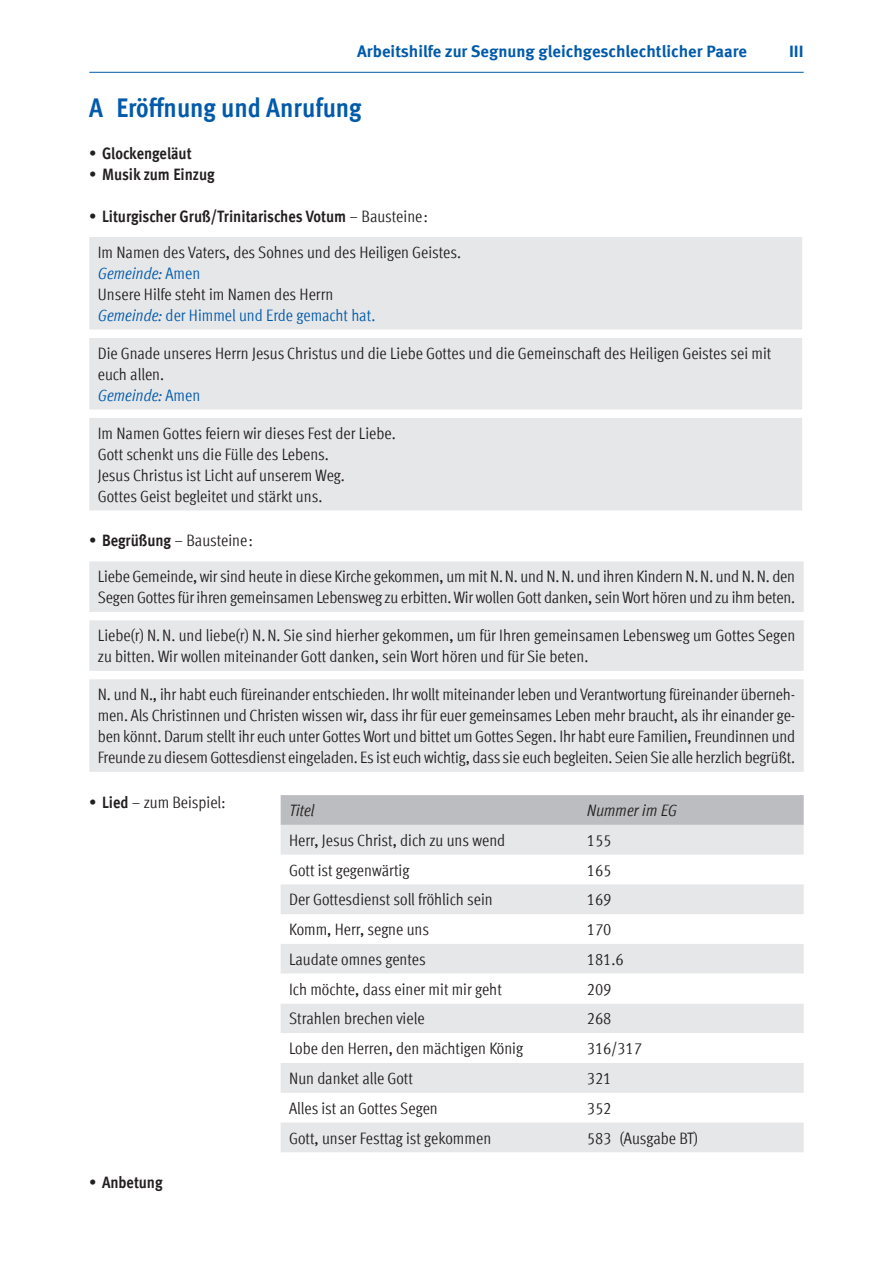
<style>
.page{position:relative;width:893px;height:1263px;background:#fff}
.page>*{position:absolute;margin:0;border:0;box-sizing:border-box;transform-origin:0 0}
.t1{font:700 condensed 27px "Meta Offc";color:#015aaa}
.t2{font:condensed 16.5px/21px "Meta Offc";letter-spacing:-.005em;color:#231f20}
.t3{font:condensed 16.5px/21px "Meta Offc";color:#015aaa}
.t4{font:700 16.5px "Meta Offc";color:#015aaa}
.t5{font:700 condensed 16.5px "Meta Offc";letter-spacing:-.005em;color:#231f20}
.t6{font:italic condensed 16.5px "Meta Offc";color:#231f20}
.s1{font-weight:700}
.s2{font-style:italic}
.s3{color:#231f20}
.s4{font-style:italic;color:#015aaa}
.s5{color:#015aaa}
</style>
<div class="page">
<hr style="left:89px;top:72px;width:715px;height:1px;background:#015aaa">
<div style="left:89px;top:237px;width:713px;height:273px;background:#e6e7e9"></div>
<svg style="left:89px;top:561px;width:715px;height:211px;background:#e8e9ea"></svg>
<div style="left:281px;top:795px;width:523px;height:30px;background:#bcbdc0"></div>
<svg style="left:281px;top:825px;width:523px;height:327px;fill:#e6e7e9"></svg>
<svg style="left:281px;top:974px;width:523px;height:89px"></svg>
<p class="t4" style="left:357px;top:42px;width:391px">Arbeitshilfe zur Segnung gleichgeschlechtlicher Paare</p>
<p class="t4" style="left:789px;top:42px;width:16px">III</p>
<h1 class="t1" style="left:89px;top:92px;width:274px">A Eröffnung und Anrufung</h1>
<p class="t5" style="left:89px;top:144px;width:104px">• Glockengeläut</p>
<p class="t5" style="left:89px;top:165px;width:127px">• Musik zum Einzug</p>
<p class="t2" style="left:98px;top:199px;width:365px;line-height:36px;text-indent:-9px"><span class="s1">• Liturgischer Gruß/Trinitarisches Votum</span> – Bausteine:<br>Im Namen des Vaters, des Sohnes und des Heiligen Geistes.</p>
<p class="t3" style="left:98px;top:263px;width:279px"><span class="s2">Gemeinde:</span> Amen<br><span class="s3">Unsere Hilfe steht im Namen des Herrn<br></span><span class="s2">Gemeinde:</span> der Himmel und Erde gemacht hat.</p>
<p class="t2" style="left:98px;top:343px;width:675px">Die Gnade unseres Herrn Jesus Christus und die Liebe Gottes und die Gemeinschaft des Heiligen Geistes sei mit euch allen.<br><span class="s4">Gemeinde:</span> <span class="s5">Amen</span></p>
<p class="t2" style="left:98px;top:423px;width:299px">Im Namen Gottes feiern wir dieses Fest der Liebe.<br>Gott schenkt uns die Fülle des Lebens.<br>Jesus Christus ist Licht auf unserem Weg.<br>Gottes Geist begleitet und stärkt uns.</p>
<p class="t2" style="left:98px;top:523px;width:699px;line-height:35.8px;text-indent:-8px"><span class="s1">• Begrüßung</span> – Bausteine:<br>Liebe Gemeinde, wir sind heute in diese Kirche gekommen, um mit N.N. und N.N. und ihren Kindern N.N. und N.N. den</p>
<p class="t2" style="left:98px;top:587px;width:699px">Segen Gottes für ihren gemeinsamen Lebensweg zu erbitten. Wir wollen Gott danken, sein Wort hören und zu ihm beten.</p>
<p class="t2" style="left:98px;top:625px;width:699px">Liebe(r) N.N. und liebe(r) N.N. Sie sind hierher gekommen, um für Ihren gemeinsamen Lebensweg um Gottes Segen zu bitten. Wir wollen miteinander Gott danken, sein Wort hören und für Sie beten.</p>
<p class="t2" style="left:98px;top:684px;width:699px;text-align:justify">N. und N., ihr habt euch füreinander entschieden. Ihr wollt miteinander leben und Verantwortung füreinander überneh&shy;men. Als Christinnen und Christen wissen wir, dass ihr für euer gemeinsames Leben mehr braucht, als ihr einander ge&shy;ben könnt. Darum stellt ihr euch unter Gottes Wort und bittet um Gottes Segen. Ihr habt eure Familien, Freundinnen und Freunde zu diesem Gottesdienst eingeladen. Es ist euch wichtig, dass sie euch begleiten. Seien Sie alle herzlich begrüßt.</p>
<p class="t2" style="left:89px;top:791px;width:138px"><span class="s1">• Lied</span> – zum Beispiel:</p>
<p class="t6" style="left:289px;top:801px;width:27px">Titel</p>
<p class="t6" style="left:587px;top:801px;width:92px">Nummer im EG</p>
<p class="t2" style="left:289px;top:830px;width:218px">Herr, Jesus Christ, dich zu uns wend</p>
<p class="t2" style="left:587px;top:830px;width:26px">155</p>
<p class="t2" style="left:289px;top:860px;width:122px">Gott ist gegenwärtig</p>
<p class="t2" style="left:587px;top:860px;width:26px">165</p>
<p class="t2" style="left:289px;top:889px;width:205px">Der Gottesdienst soll fröhlich sein</p>
<p class="t2" style="left:587px;top:889px;width:26px">169</p>
<p class="t2" style="left:289px;top:919px;width:142px">Komm, Herr, segne uns</p>
<p class="t2" style="left:587px;top:919px;width:26px">170</p>
<p class="t2" style="left:289px;top:949px;width:138px">Laudate omnes gentes</p>
<p class="t2" style="left:587px;top:949px;width:39px">181.6</p>
<p class="t2" style="left:289px;top:979px;width:214px">Ich möchte, dass einer mit mir geht</p>
<p class="t2" style="left:587px;top:979px;width:26px">209</p>
<p class="t2" style="left:289px;top:1008px;width:137px">Strahlen brechen viele</p>
<p class="t2" style="left:587px;top:1008px;width:26px">268</p>
<p class="t2" style="left:289px;top:1038px;width:236px">Lobe den Herren, den mächtigen König</p>
<p class="t2" style="left:587px;top:1038px;width:57px">316/317</p>
<p class="t2" style="left:289px;top:1068px;width:125px">Nun danket alle Gott</p>
<p class="t2" style="left:587px;top:1068px;width:26px">321</p>
<p class="t2" style="left:289px;top:1098px;width:150px">Alles ist an Gottes Segen</p>
<p class="t2" style="left:587px;top:1098px;width:26px">352</p>
<p class="t2" style="left:289px;top:1127px;width:204px">Gott, unser Festtag ist gekommen</p>
<p class="t2" style="left:587px;top:1127px;width:112px">583 (Ausgabe BT)</p>
<p class="t5" style="left:89px;top:1173px;width:75px">• Anbetung</p>
</div>
